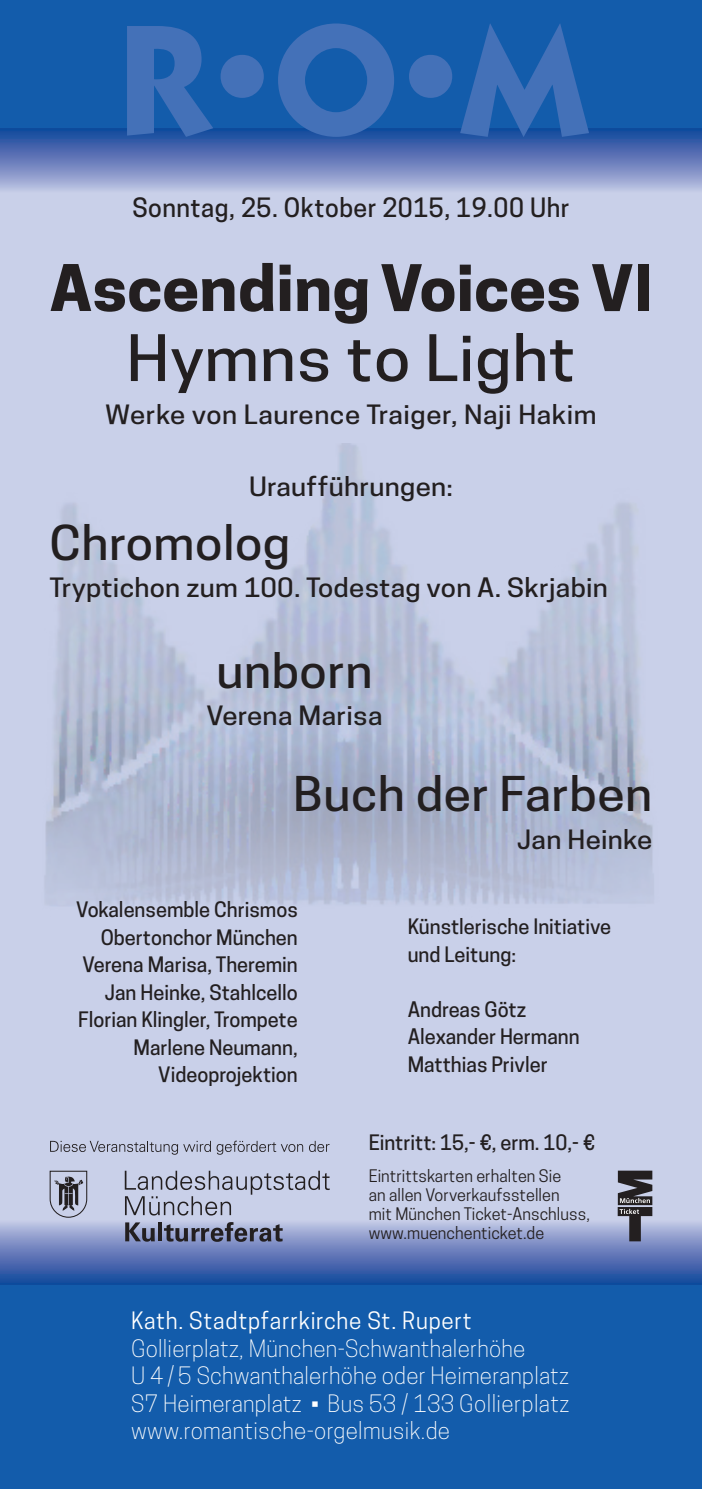
<style>
.page{position:relative;width:702px;height:1489px;background:#fff}
.page>*{position:absolute;margin:0;border:0;box-sizing:border-box;transform-origin:0 0}
.t1{font:700 60px "Cooper Hewitt";color:#231f20;scale:1.11 1}
.t2{font:500 60px "Cooper Hewitt";letter-spacing:.01em;color:#231f20;scale:1.11 1}
.t3{font:500 45px "Cooper Hewitt";letter-spacing:.01em;color:#231f20;scale:1.11 1}
.t4{font:500 25px "Cooper Hewitt";letter-spacing:.01em;color:#231f20;scale:1.11 1}
.t5{font:500 25px "Cooper Hewitt";letter-spacing:.01em;color:#231f20}
.t6{font:300 22.5px/27.5px "Cooper Hewitt";letter-spacing:.01em;color:#fff}
.t7{font:22.5px "Cooper Hewitt";letter-spacing:.035em;color:#fff}
.t8{font:500 20px/27.5px "Cooper Hewitt";color:#231f20}
.t9{font:16.25px/19.2px "Cooper Hewitt";letter-spacing:.005em;color:#231f20}
</style>
<div class="page">
<div style="left:0;top:0;width:702px;height:1488px;background:#c9d0e9"></div>
<img style="left:45px;top:444px;width:608px;height:461px">
<div style="left:0;top:1219px;width:702px;height:67px;background:linear-gradient(to bottom,#c5c4e3,#0c3e96)"></div>
<div style="left:0;top:1285px;width:702px;height:203px;background:#135cab"></div>
<svg style="left:617px;top:1170px;width:35px;height:71px"></svg>
<svg style="left:125px;top:1170px;width:205px;height:45px"></svg>
<svg style="left:125px;top:1222px;width:30px;height:19px"></svg>
<hr style="left:158px;top:1222px;width:4px;height:19px;background:#231f20">
<svg style="left:164px;top:1221px;width:119px;height:20px"></svg>
<svg style="left:50px;top:1170px;width:38px;height:48px"></svg>
<svg style="left:50px;top:1140px;width:253px;height:14px"></svg>
<svg style="left:309px;top:1140px;width:20px;height:11px"></svg>
<div style="left:0;top:126px;width:702px;height:67px;background:linear-gradient(to bottom,#083d96,#c2c1e2)"></div>
<div style="left:0;top:0;width:702px;height:127px;background:#135cab"></div>
<svg style="left:127px;top:23px;width:462px;height:114px"></svg>
<p class="t5" style="left:132px;top:193px;width:438px">Sonntag, 25. Oktober 2015, 19.00 Uhr</p>
<h1 class="t1" style="left:50px;top:253px;width:544px">AscendingVoices VI</h1>
<h1 class="t2" style="left:126px;top:323px;width:406px">Hymns to Light</h1>
<p class="t4" style="left:105px;top:399px;width:444px">Werke von Laurence Traiger, Naji Hakim</p>
<p class="t4" style="left:249px;top:472px;width:185px">Uraufführungen:</p>
<h2 class="t3" style="left:50px;top:516px;width:218px">Chromolog</h2>
<p class="t4" style="left:50px;top:573px;width:504px">Tryptichon zum 100. Todestag von A. Skrjabin</p>
<h2 class="t3" style="left:216px;top:644px;width:142px">unborn</h2>
<p class="t4" style="left:206px;top:701px;width:160px">Verena Marisa</p>
<h2 class="t3" style="left:293px;top:768px;width:325px">Buch der Farben</h2>
<p class="t4" style="left:517px;top:824px;width:123px">Jan Heinke</p>
<p class="t8" style="left:76px;top:896px;width:223px;text-align:right">Vokalensemble Chrismos<br>Obertonchor München<br>Verena Marisa, Theremin<br>Jan Heinke, Stahlcello<br>Florian Klingler, Trompete<br>Marlene Neumann,<br>Videoprojektion</p>
<p class="t8" style="left:407px;top:913px;width:205px">Künstlerische Initiative und Leitung:</p>
<p class="t8" style="left:407px;top:995px;width:173px">Andreas Götz<br>Alexander Hermann<br>Matthias Privler</p>
<p class="t8" style="left:369px;top:1129px;width:228px">Eintritt: 15,- €, erm. 10,- €</p>
<p class="t9" style="left:369px;top:1165px;width:223px">Eintrittskarten erhalten Sie<br>an allen Vorverkaufsstellen<br>mit München Ticket-Anschluss, www.muenchenticket.de</p>
<p class="t7" style="left:131px;top:1307px;width:342px">Kath. Stadtpfarrkirche St. Rupert</p>
<p class="t6" style="left:131px;top:1334px;width:440px">Gollierplatz, München-Schwanthalerhöhe<br>U 4 / 5 Schwanthalerhöhe oder Heimeranplatz S7 Heimeranplatz • Bus 53 / 133 Gollierplatz www.romantische-orgelmusik.de</p>
</div>
